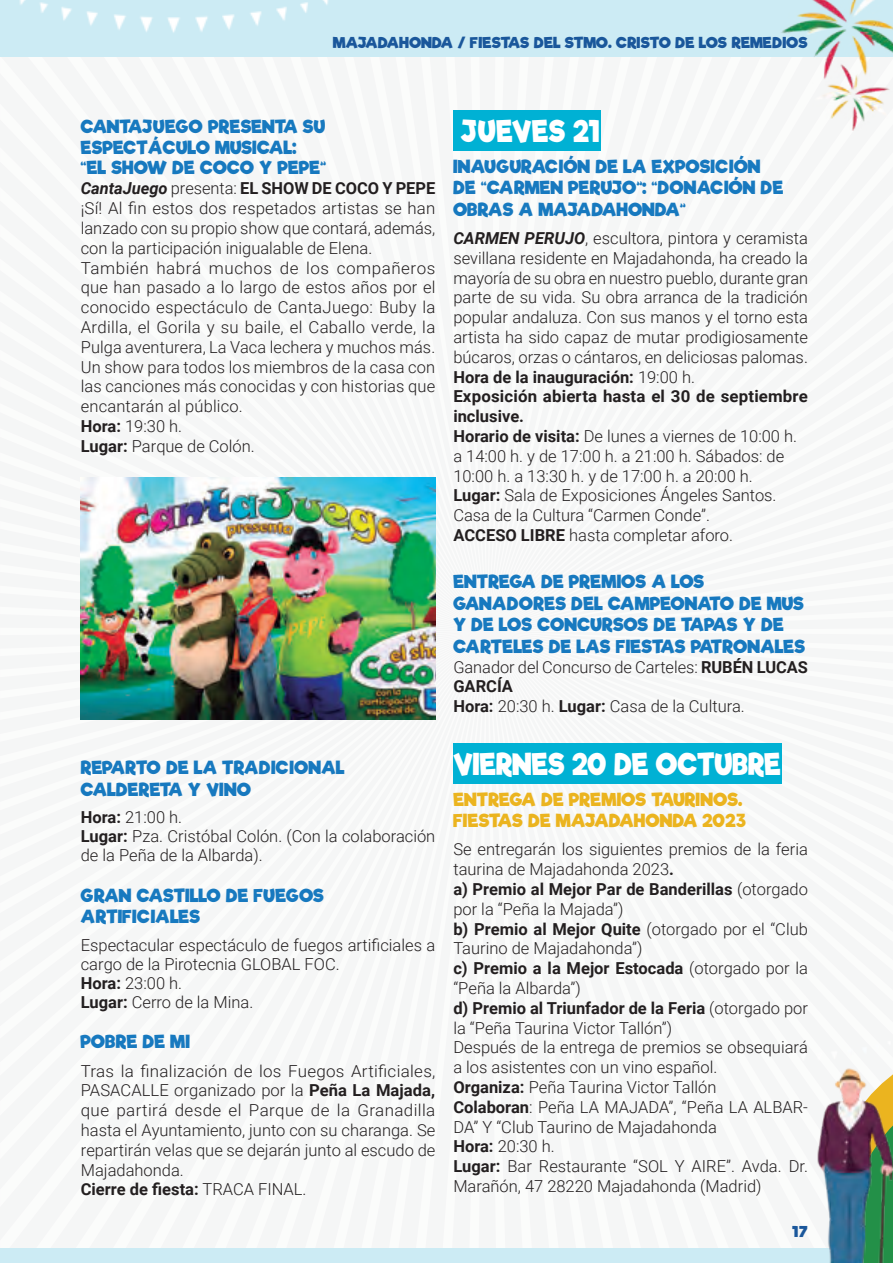
<style>
.page{position:relative;width:893px;height:1263px;background:#fff}
.page>*{position:absolute;margin:0;border:0;box-sizing:border-box;transform-origin:0 0}
.t1{font:30px "Riffic";letter-spacing:-.01em;color:#fff;scale:.9 1}
.t2{font:18px/21.6px "Riffic";color:#1779bf}
.t3{font:18px/21.6px "Riffic";color:#ebb41f}
.t4{font:300 16.5px/19.8px "Roboto";color:#231f20}
.t5{font:15px "Riffic";color:#1a579b}
.s1{font-weight:700;font-style:italic}
.s2{font-weight:700}
</style>
<div class="page">
<div style="left:0;top:0;width:795px;height:1263px;background:#f5f6f6"></div>
<img style="left:764px;top:0;width:129px;height:155px">
<img style="left:795px;top:1067px;width:98px;height:196px">
<img style="left:81px;top:477px;width:354px;height:242px">
<div style="left:453px;top:111px;width:148px;height:40px;background:#00b1d4"></div>
<div style="left:453px;top:743px;width:328px;height:40px;background:#00b1d4"></div>
<p class="t5" style="left:333px;top:33px;width:476px">MAJADAHONDA / FIESTAS DEL STMO. CRISTO DE LOS REMEDIOS</p>
<p class="t2" style="left:81px;top:116px;width:247px;line-height:20.7px">CANTAJUEGO PRESENTA SU<br>ESPECTÁCULO MUSICAL: “EL SHOW DE COCO Y PEPE”</p>
<p class="t4" style="left:81px;top:178px;width:356px"><span class="s1">CantaJuego</span> presenta: <span class="s2">EL SHOW DE COCO Y PEPE </span>¡Sí! Al fin estos dos respetados artistas se han lanzado con su propio show que contará, además, con la participación inigualable de Elena.<br>También habrá muchos de los compañeros que han pasado a lo largo de estos años por el conocido espectáculo de CantaJuego: Buby la Ardilla, el Gorila y su baile, el Caballo verde, la Pulga aventurera, La Vaca lechera y muchos más.<br>Un show para todos los miembros de la casa con las canciones más conocidas y con historias que encantarán al público.<br><span class="s2">Hora:</span> 19:30 h.<br><span class="s2">Lugar:</span> Parque de Colón.</p>
<p class="t2" style="left:81px;top:757px;width:265px">REPARTO DE LA TRADICIONAL<br>CALDERETA Y VINO</p>
<p class="t4" style="left:81px;top:807px;width:356px;line-height:18.9px"><span class="s2">Hora:</span> 21:00 h.<br><span class="s2">Lugar:</span> Pza. Cristóbal Colón. (Con la colaboración de la Peña de la Albarda).</p>
<p class="t2" style="left:81px;top:885px;width:245px">GRAN CASTILLO DE FUEGOS<br>ARTIFICIALES</p>
<p class="t4" style="left:81px;top:935px;width:356px;line-height:18.9px">Espectacular espectáculo de fuegos artificiales a cargo de la Pirotecnia GLOBAL FOC.<br><span class="s2">Hora:</span> 23:00 h.<br><span class="s2">Lugar:</span> Cerro de la Mina.</p>
<p class="t2" style="left:81px;top:1031px;width:111px">POBRE DE MI</p>
<p class="t4" style="left:81px;top:1060px;width:356px">Tras la finalización de los Fuegos Artificiales, PASACALLE organizado por la <span class="s2">Peña La Majada, </span>que partirá desde el Parque de la Granadilla hasta el Ayuntamiento, junto con su charanga. Se repartirán velas que se dejarán junto al escudo de Majadahonda.<br><span class="s2">Cierre de fiesta:</span> TRACA FINAL.</p>
<h1 class="t1" style="left:461px;top:113px;width:157px">JUEVES 21</h1>
<p class="t2" style="left:453px;top:155px;width:332px">INAUGURACIÓN DE LA EXPOSICIÓN<br>DE “CARMEN PERUJO”: “DONACIÓN DE<br>OBRAS A MAJADAHONDA”</p>
<p class="t4" style="left:453px;top:228px;width:356px"><span class="s1">CARMEN PERUJO</span>, escultora, pintora y ceramista sevillana residente en Majadahonda, ha creado la mayoría de su obra en nuestro pueblo, durante gran parte de su vida. Su obra arranca de la tradición popular andaluza. Con sus manos y el torno esta artista ha sido capaz de mutar prodigiosamente búcaros, orzas o cántaros, en deliciosas palomas.<br><span class="s2">Hora de la inauguración:</span> 19:00 h.<br><span class="s2">Exposición abierta hasta el 30 de septiembre inclusive.<br>Horario de visita:</span> De lunes a viernes de 10:00 h. a 14:00 h. y de 17:00 h. a 21:00 h. Sábados: de 10:00 h. a 13:30 h. y de 17:00 h. a 20:00 h.<br><span class="s2">Lugar:</span> Sala de Exposiciones Ángeles Santos.<br>Casa de la Cultura “Carmen Conde”.<br><span class="s2">ACCESO LIBRE</span> hasta completar aforo.</p>
<p class="t2" style="left:453px;top:571px;width:354px">ENTREGA DE PREMIOS A LOS<br>GANADORES DEL CAMPEONATO DE MUS<br>Y DE LOS CONCURSOS DE TAPAS Y DE<br>CARTELES DE LAS FIESTAS PATRONALES</p>
<p class="t4" style="left:453px;top:656px;width:356px">Ganador del Concurso de Carteles: <span class="s2">RUBÉN LUCAS<br>GARCÍA<br>Hora:</span> 20:30 h. <span class="s2">Lugar:</span> Casa de la Cultura.</p>
<h1 class="t1" style="left:453px;top:746px;width:366px">VIERNES 20 DE OCTUBRE</h1>
<p class="t3" style="left:453px;top:788px;width:294px">ENTREGA DE PREMIOS TAURINOS.<br>FIESTAS DE MAJADAHONDA 2023</p>
<p class="t4" style="left:453px;top:839px;width:356px">Se entregarán los siguientes premios de la feria taurina de Majadahonda 2023<span class="s2">.<br>a) Premio al Mejor Par de Banderillas</span> (otorgado por la “Peña la Majada”)<br><span class="s2">b) Premio al Mejor Quite</span> (otorgado por el “Club Taurino de Majadahonda”)<br><span class="s2">c) Premio a la Mejor Estocada</span> (otorgado por la “Peña la Albarda”)<br><span class="s2">d) Premio al Triunfador de la Feria</span> (otorgado por la “Peña Taurina Victor Tallón”)<br>Después de la entrega de premios se obsequiará a los asistentes con un vino español.<br><span class="s2">Organiza:</span> Peña Taurina Victor Tallón<br><span class="s2">Colaboran</span>: Peña LA MAJADA”, “Peña LA ALBAR-DA” Y “Club Taurino de Majadahonda<br><span class="s2">Hora:</span> 20:30 h.<br><span class="s2">Lugar:</span> Bar Restaurante “SOL Y AIRE”. Avda. Dr.<br>Marañón, 47 28220 Majadahonda (Madrid)</p>
<p class="t5" style="left:792px;top:1222px;width:17px">17</p>
</div>
